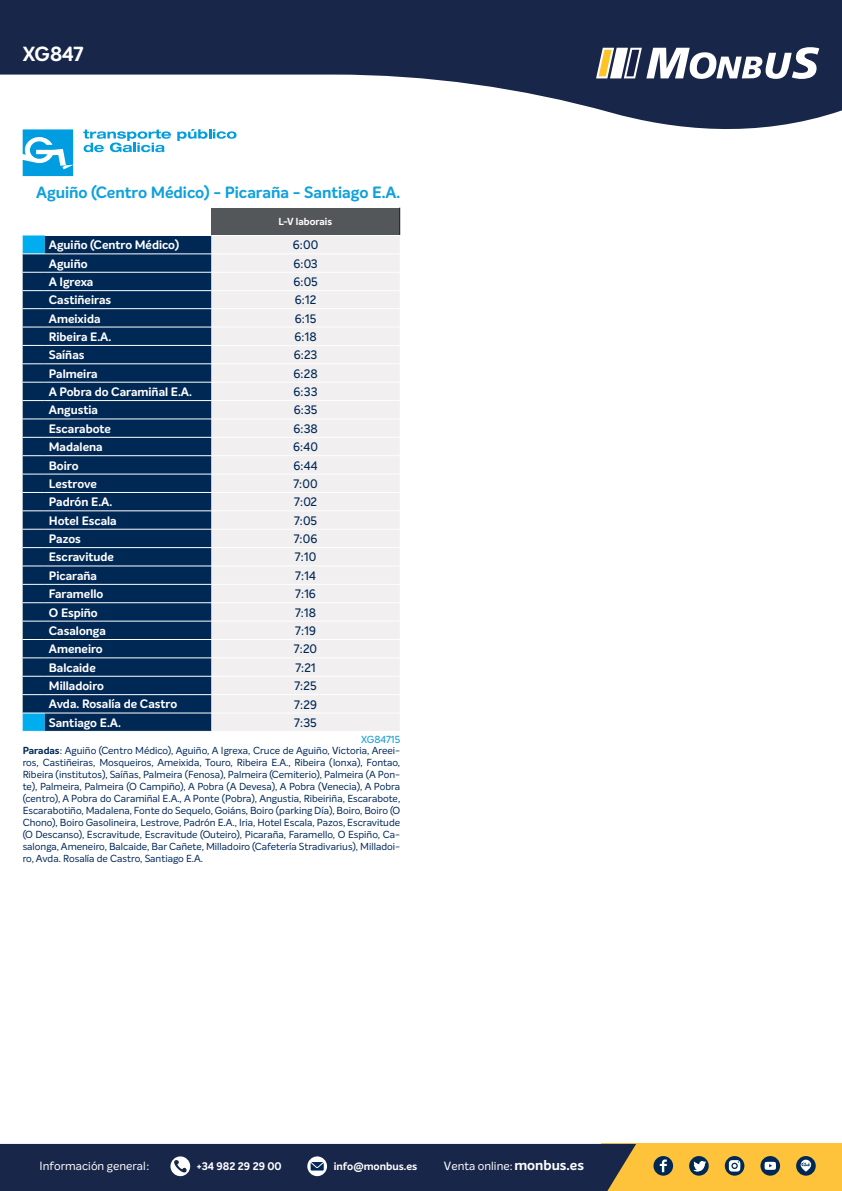
<style>
.page{position:relative;width:842px;height:1191px;background:#fff}
.page>*{position:absolute;margin:0;border:0;box-sizing:border-box;transform-origin:0 0}
.t1{font:700 20px "Intelo";letter-spacing:-.01em;color:#fff}
.t2{font:700 16px "Intelo";color:#10a1dc}
.t3{font:700 12px "Intelo";color:#fff}
.t4{font:500 12px "Intelo";color:#002855}
.t5{font:11.7px "Intelo";color:#fff}
.t6{font:700 10.8px "Intelo";color:#fff}
.t7{font:10px/12px "Intelo";color:#002855;text-align:justify}
.t8{font:700 10px "Intelo";color:#fff}
.t9{font:500 10px "Intelo";color:#199eda}
.s1{font-weight:700}
.s2{font-weight:700;font-size:14px}
</style>
<div class="page">
<div style="left:601px;top:1144px;width:241px;height:47px;background:#fec33b"></div>
<div style="left:0;top:1144px;width:636px;height:47px;background:#172649"></div>
<div style="left:653px;top:1156px;width:20px;height:19px;background:#002855;border-radius:50%"></div>
<svg style="left:660px;top:1159px;width:7px;height:13px"></svg>
<div style="left:689px;top:1156px;width:20px;height:19px;background:#002855;border-radius:50%"></div>
<svg style="left:693px;top:1161px;width:13px;height:10px"></svg>
<svg style="left:725px;top:1156px;width:19px;height:19px"></svg>
<svg style="left:729px;top:1160px;width:11px;height:11px"></svg>
<svg style="left:760px;top:1156px;width:20px;height:19px"></svg>
<svg style="left:764px;top:1161px;width:12px;height:8px"></svg>
<svg style="left:796px;top:1156px;width:20px;height:19px"></svg>
<svg style="left:801px;top:1159px;width:10px;height:12px"></svg>
<svg style="left:0;top:0;width:841px;height:140px;fill:#172649"></svg>
<svg style="left:841px;top:0;width:1px;height:111px"></svg>
<svg style="left:83px;top:130px;width:88px;height:22px"></svg>
<svg style="left:177px;top:129px;width:60px;height:12px"></svg>
<svg style="left:23px;top:129px;width:50px;height:47px"></svg>
<svg style="left:596px;top:47px;width:223px;height:32px"></svg>
<div style="left:211px;top:208px;width:189px;height:27px;background:#54575a"></div>
<div style="left:45px;top:236px;width:166px;height:495px;background:#002855"></div>
<div style="left:211px;top:236px;width:189px;height:495px;background:#f1efef"></div>
<svg style="left:399px;top:208px;width:1px;height:27px"></svg>
<hr style="left:211px;top:253px;width:189px;height:1px;background:#fff">
<hr style="left:211px;top:272px;width:189px;height:1px;background:#fff">
<hr style="left:211px;top:290px;width:189px;height:1px;background:#fff">
<hr style="left:45px;top:308px;width:166px;height:1px;background:#fff">
<hr style="left:211px;top:308px;width:189px;height:1px;background:#fff">
<hr style="left:211px;top:326px;width:189px;height:1px;background:#fff">
<hr style="left:211px;top:345px;width:189px;height:1px;background:#fff">
<hr style="left:211px;top:363px;width:189px;height:1px;background:#fff">
<hr style="left:211px;top:382px;width:189px;height:1px;background:#fff">
<hr style="left:211px;top:400px;width:189px;height:1px;background:#fff">
<hr style="left:211px;top:418px;width:189px;height:1px;background:#fff">
<hr style="left:211px;top:437px;width:189px;height:1px;background:#fff">
<hr style="left:211px;top:455px;width:189px;height:1px;background:#fff">
<hr style="left:45px;top:473px;width:166px;height:1px;background:#fff">
<hr style="left:211px;top:473px;width:189px;height:1px;background:#fff">
<hr style="left:45px;top:492px;width:166px;height:1px;background:#fff">
<hr style="left:211px;top:492px;width:189px;height:1px;background:#fff">
<hr style="left:45px;top:510px;width:166px;height:1px;background:#fff">
<hr style="left:211px;top:510px;width:189px;height:1px;background:#fff">
<hr style="left:45px;top:529px;width:166px;height:1px;background:#fff">
<hr style="left:211px;top:529px;width:189px;height:1px;background:#fff">
<hr style="left:45px;top:547px;width:166px;height:1px;background:#fff">
<hr style="left:211px;top:547px;width:189px;height:1px;background:#fff">
<hr style="left:45px;top:565px;width:166px;height:1px;background:#fff">
<hr style="left:211px;top:565px;width:189px;height:1px;background:#fff">
<hr style="left:45px;top:584px;width:166px;height:1px;background:#fff">
<hr style="left:211px;top:584px;width:189px;height:1px;background:#fff">
<hr style="left:45px;top:602px;width:166px;height:1px;background:#fff">
<hr style="left:211px;top:602px;width:189px;height:1px;background:#fff">
<hr style="left:45px;top:620px;width:166px;height:1px;background:#fff">
<hr style="left:211px;top:620px;width:189px;height:1px;background:#fff">
<hr style="left:45px;top:639px;width:166px;height:1px;background:#fff">
<hr style="left:211px;top:639px;width:189px;height:1px;background:#fff">
<hr style="left:45px;top:657px;width:166px;height:1px;background:#fff">
<hr style="left:211px;top:657px;width:189px;height:1px;background:#fff">
<hr style="left:45px;top:676px;width:166px;height:1px;background:#fff">
<hr style="left:211px;top:676px;width:189px;height:1px;background:#fff">
<hr style="left:45px;top:694px;width:166px;height:1px;background:#fff">
<hr style="left:211px;top:694px;width:189px;height:1px;background:#fff">
<hr style="left:45px;top:712px;width:166px;height:1px;background:#fff">
<hr style="left:211px;top:712px;width:189px;height:1px;background:#fff">
<hr style="left:45px;top:326px;width:166px;height:1px;background:#fff">
<hr style="left:45px;top:253px;width:166px;height:1px;background:#fff">
<hr style="left:45px;top:272px;width:166px;height:1px;background:#fff">
<svg style="left:23px;top:235px;width:22px;height:497px;background:#0e3d69"></svg>
<hr style="left:45px;top:290px;width:166px;height:1px;background:#fff">
<hr style="left:45px;top:345px;width:166px;height:1px;background:#fff">
<hr style="left:45px;top:363px;width:166px;height:1px;background:#fff">
<hr style="left:45px;top:382px;width:166px;height:1px;background:#fff">
<hr style="left:45px;top:400px;width:166px;height:1px;background:#fff">
<hr style="left:45px;top:418px;width:166px;height:1px;background:#fff">
<hr style="left:45px;top:437px;width:166px;height:1px;background:#fff">
<hr style="left:45px;top:455px;width:166px;height:1px;background:#fff">
<h1 class="t1" style="left:23px;top:41px;width:63px">XG847</h1>
<p class="t2" style="left:36px;top:182px;width:366px">Aguiño (Centro Médico) - Picaraña - Santiago E.A.</p>
<p class="t8" style="left:278px;top:215px;width:55px">L-V laborais</p>
<p class="t3" style="left:49px;top:237px;width:132px">Aguiño (Centro Médico)</p>
<p class="t4" style="left:293px;top:238px;width:27px">6:00</p>
<p class="t3" style="left:49px;top:256px;width:40px">Aguiño</p>
<p class="t4" style="left:293px;top:256px;width:26px">6:03</p>
<p class="t3" style="left:49px;top:274px;width:46px">A Igrexa</p>
<p class="t4" style="left:294px;top:274px;width:26px">6:05</p>
<p class="t3" style="left:49px;top:292px;width:64px">Castiñeiras</p>
<p class="t4" style="left:295px;top:292px;width:23px">6:12</p>
<p class="t3" style="left:49px;top:311px;width:53px">Ameixida</p>
<p class="t4" style="left:295px;top:311px;width:23px">6:15</p>
<p class="t3" style="left:49px;top:329px;width:64px">Ribeira E.A.</p>
<p class="t4" style="left:294px;top:329px;width:24px">6:18</p>
<p class="t3" style="left:49px;top:347px;width:37px">Saíñas</p>
<p class="t4" style="left:294px;top:347px;width:25px">6:23</p>
<p class="t3" style="left:49px;top:366px;width:50px">Palmeira</p>
<p class="t4" style="left:293px;top:366px;width:26px">6:28</p>
<p class="t3" style="left:49px;top:384px;width:145px">A Pobra do Caramiñal E.A.</p>
<p class="t4" style="left:294px;top:384px;width:26px">6:33</p>
<p class="t3" style="left:49px;top:402px;width:51px">Angustia</p>
<p class="t4" style="left:294px;top:403px;width:25px">6:35</p>
<p class="t3" style="left:49px;top:421px;width:64px">Escarabote</p>
<p class="t4" style="left:293px;top:421px;width:26px">6:38</p>
<p class="t3" style="left:49px;top:439px;width:55px">Madalena</p>
<p class="t4" style="left:293px;top:439px;width:26px">6:40</p>
<p class="t3" style="left:49px;top:458px;width:31px">Boiro</p>
<p class="t4" style="left:293px;top:458px;width:26px">6:44</p>
<p class="t3" style="left:49px;top:476px;width:50px">Lestrove</p>
<p class="t4" style="left:293px;top:476px;width:26px">7:00</p>
<p class="t3" style="left:49px;top:494px;width:65px">Padrón E.A.</p>
<p class="t4" style="left:294px;top:494px;width:24px">7:02</p>
<p class="t3" style="left:49px;top:513px;width:69px">Hotel Escala</p>
<p class="t4" style="left:294px;top:513px;width:24px">7:05</p>
<p class="t3" style="left:49px;top:531px;width:34px">Pazos</p>
<p class="t4" style="left:294px;top:531px;width:25px">7:06</p>
<p class="t3" style="left:49px;top:549px;width:67px">Escravitude</p>
<p class="t4" style="left:295px;top:550px;width:23px">7:10</p>
<p class="t3" style="left:49px;top:568px;width:50px">Picaraña</p>
<p class="t4" style="left:295px;top:568px;width:22px">7:14</p>
<p class="t3" style="left:49px;top:586px;width:56px">Faramello</p>
<p class="t4" style="left:295px;top:586px;width:22px">7:16</p>
<p class="t3" style="left:49px;top:605px;width:50px">O Espiño</p>
<p class="t4" style="left:295px;top:605px;width:23px">7:18</p>
<p class="t3" style="left:49px;top:623px;width:59px">Casalonga</p>
<p class="t4" style="left:295px;top:623px;width:22px">7:19</p>
<p class="t3" style="left:49px;top:641px;width:55px">Ameneiro</p>
<p class="t4" style="left:294px;top:641px;width:25px">7:20</p>
<p class="t3" style="left:49px;top:660px;width:48px">Balcaide</p>
<p class="t4" style="left:295px;top:660px;width:22px">7:21</p>
<p class="t3" style="left:49px;top:678px;width:57px">Milladoiro</p>
<p class="t4" style="left:294px;top:678px;width:24px">7:25</p>
<p class="t3" style="left:49px;top:696px;width:130px">Avda. Rosalía de Castro</p>
<p class="t4" style="left:294px;top:697px;width:24px">7:29</p>
<p class="t3" style="left:49px;top:715px;width:74px">Santiago E.A.</p>
<p class="t4" style="left:294px;top:715px;width:24px">7:35</p>
<p class="t9" style="left:361px;top:733px;width:41px">XG84715</p>
<p class="t7" style="left:23px;top:744px;width:379px"><span class="s1">Paradas</span>: Aguiño (Centro Médico), Aguiño, A Igrexa, Cruce de Aguiño, Victoria, Areei&shy;ros, Castiñeiras, Mosqueiros, Ameixida, Touro, Ribeira E.A., Ribeira (lonxa), Fontao, Ribeira (institutos), Saíñas, Palmeira (Fenosa), Palmeira (Cemiterio), Palmeira (A Pon&shy;te), Palmeira, Palmeira (O Campiño), A Pobra (A Devesa), A Pobra (Venecia), A Pobra (centro), A Pobra do Caramiñal E.A., A Ponte (Pobra), Angustia, Ribeiriña, Escarabote, Escarabotiño, Madalena, Fonte do Sequelo, Goiáns, Boiro (parking Día), Boiro, Boiro (O Chono), Boiro Gasolineira, Lestrove, Padrón E.A., Iria, Hotel Escala, Pazos, Escravitude (O Descanso), Escravitude, Escravitude (Outeiro), Picaraña, Faramello, O Espiño, Ca&shy;salonga, Ameneiro, Balcaide, Bar Cañete, Milladoiro (Cafetería Stradivarius), Milladoi&shy;ro, Avda. Rosalía de Castro, Santiago E.A.</p>
<p class="t5" style="left:40px;top:1158px;width:111px">Información general:</p>
<p class="t6" style="left:197px;top:1159px;width:86px">+34 982 29 29 00</p>
<p class="t6" style="left:334px;top:1159px;width:85px">info@monbus.es</p>
<p class="t5" style="left:444px;top:1158px;width:142px">Venta online: <span class="s2">monbus.es</span></p>
</div>
